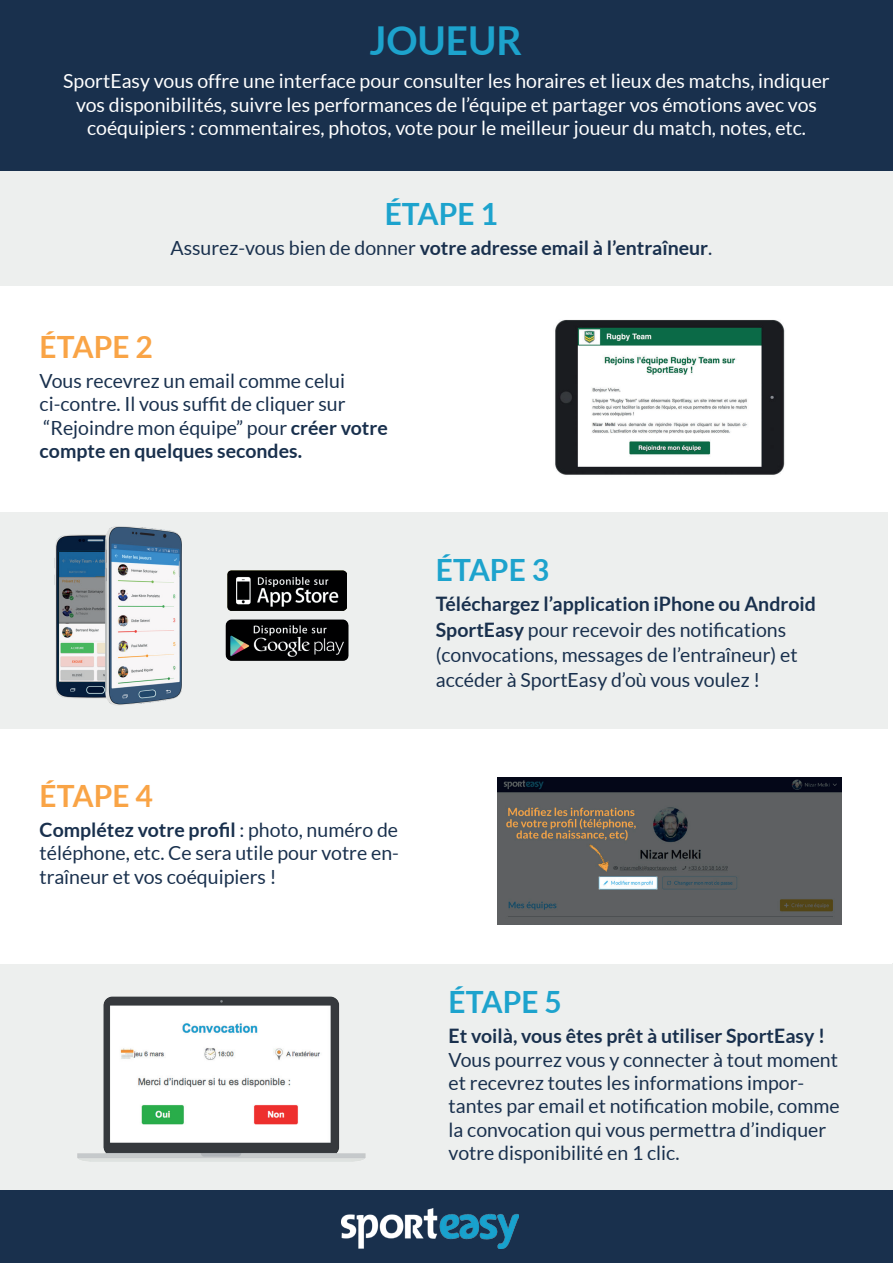
<style>
.page{position:relative;width:893px;height:1263px;background:#fff}
.page>*{position:absolute;margin:0;border:0;box-sizing:border-box;transform-origin:0 0}
.t1{font:700 39px "Lato";color:#1da3cd}
.t2{font:700 30px "Lato";color:#1da3cd}
.t3{font:700 30px "Lato";color:#f9a446}
.t4{font:19.5px/23.4px "Lato";color:#19304d}
.t5{font:19.5px/23.4px "Lato";color:#fff;text-align:center}
.t6{font:700 19.5px "Lato";color:#19304d}
.s1{font-weight:400}
.s2{font-weight:700}
</style>
<div class="page">
<div style="left:0;top:1189px;width:893px;height:74px;background:#19304d"></div>
<img style="left:341px;top:1208px;width:178px;height:40px">
<div style="left:0;top:963px;width:893px;height:226px;background:#edefee"></div>
<img style="left:77px;top:996px;width:289px;height:166px">
<img style="left:497px;top:777px;width:344px;height:147px">
<div style="left:0;top:502px;width:888px;height:226px;background:#edefee"></div>
<img style="left:0;top:511px;width:257px;height:194px">
<img style="left:227px;top:571px;width:120px;height:40px">
<img style="left:225px;top:618px;width:124px;height:43px">
<div style="left:0;top:286px;width:891px;height:225px;background:#fff"></div>
<img style="left:555px;top:320px;width:230px;height:155px">
<div style="left:0;top:170px;width:892px;height:116px;background:#edefee"></div>
<div style="left:0;top:0;width:893px;height:170px;background:#19304d"></div>
<h1 class="t1" style="left:369px;top:18px;width:154px">JOUEUR</h1>
<p class="t5" style="left:63px;top:69px;width:768px">SportEasy vous offre une interface pour consulter les horaires et lieux des matchs, indiquer vos disponibilités, suivre les performances de l’équipe et partager vos émotions avec vos coéquipiers : commentaires, photos, vote pour le meilleur joueur du match, notes, etc.</p>
<h2 class="t2" style="left:385px;top:197px;width:115px">ÉTAPE 1</h2>
<p class="t6" style="left:170px;top:237px;width:543px"><span class="s1">Assurez-vous bien de donner</span> votre adresse email à l’entraîneur<span class="s1">.</span></p>
<h2 class="t3" style="left:40px;top:330px;width:115px">ÉTAPE 2</h2>
<p class="t4" style="left:40px;top:369px;width:350px">Vous recevrez un email comme celui ci-contre. Il vous suffit de cliquer sur “Rejoindre mon équipe” pour <span class="s2">créer votre compte en quelques secondes.</span></p>
<h2 class="t3" style="left:40px;top:779px;width:115px">ÉTAPE 4</h2>
<p class="t4" style="left:40px;top:818px;width:361px;text-align:justify"><span class="s2">Complétez votre profil</span> : photo, numéro de téléphone, etc. Ce sera utile pour votre en&shy;traîneur et vos coéquipiers !</p>
<h2 class="t2" style="left:436px;top:553px;width:115px">ÉTAPE 3</h2>
<p class="t4" style="left:436px;top:592px;width:382px;line-height:25.2px"><span class="s2">Téléchargez l’application iPhone ou Android SportEasy</span> pour recevoir des notifications (convocations, messages de l’entraîneur) et accéder à SportEasy d’où vous voulez !</p>
<h2 class="t2" style="left:449px;top:985px;width:115px">ÉTAPE 5</h2>
<p class="t6" style="left:449px;top:1025px;width:378px">Et voilà, vous êtes prêt à utiliser SportEasy !</p>
<p class="t4" style="left:449px;top:1048px;width:392px">Vous pourrez vous y connecter à tout moment et recevrez toutes les informations impor&shy;tantes par email et notification mobile, comme la convocation qui vous permettra d’indiquer votre disponibilité en 1 clic.</p>
</div>
